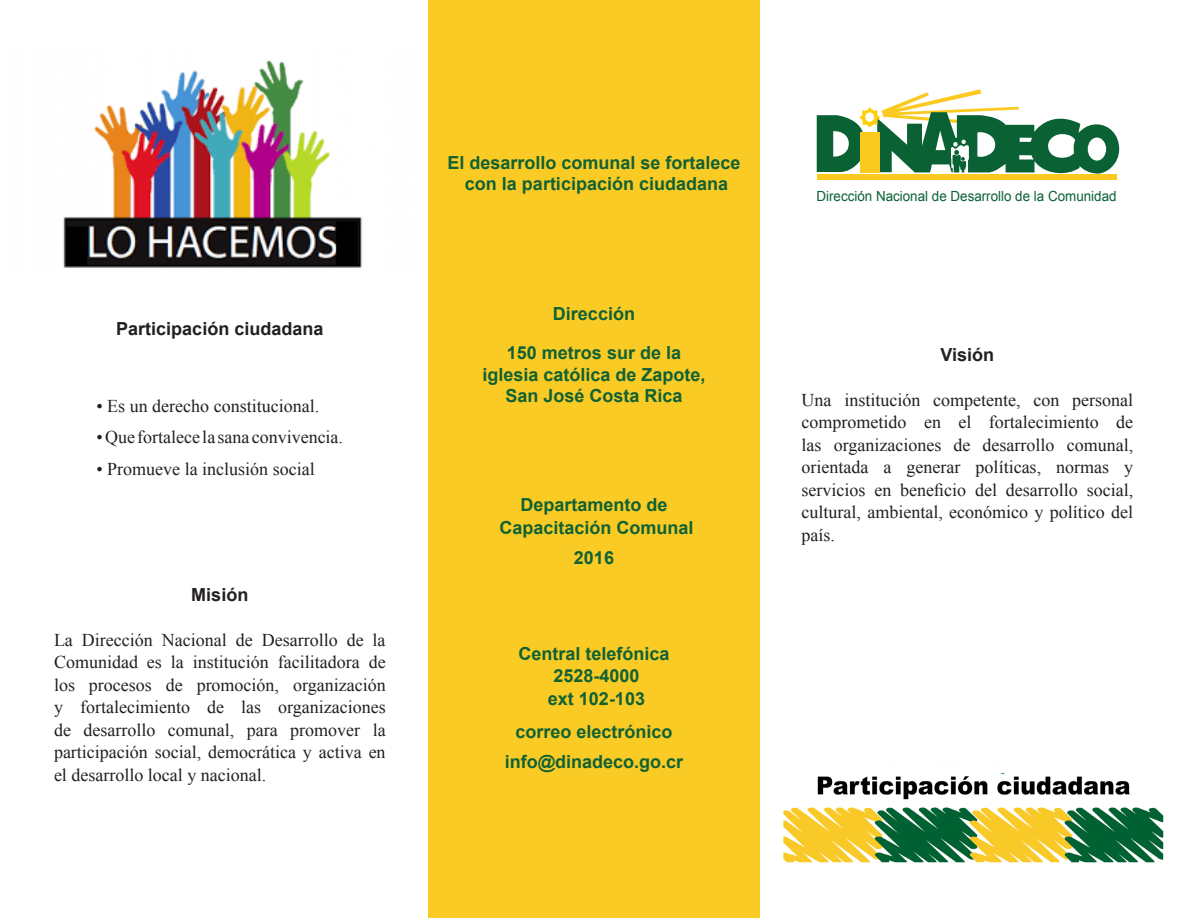
<style>
.page{position:relative;width:1188px;height:918px;background:#fff}
.page>*{position:absolute;margin:0;border:0;box-sizing:border-box;transform-origin:0 0}
.t1{font:18px/22.5px "Times New Roman";color:#231f20;text-align:justify}
.t2{font:700 18px "Arial";color:#116133}
.t3{font:700 18px "Arial";color:#231f20}
.t4{font:13.95px "Arial";color:#0a6133;scale:.96 1}
</style>
<div class="page">
<div style="left:428px;top:0;width:332px;height:918px;background:#facb25"></div>
<div style="left:817px;top:174px;width:299px;height:5px;background:#faca21"></div>
<svg style="left:817px;top:89px;width:302px;height:85px"></svg>
<div style="left:860px;top:132px;width:19px;height:40px;background:#faca21"></div>
<img style="left:783px;top:772px;width:381px;height:91px">
<img style="left:63px;top:60px;width:299px;height:208px">
<p class="t3" style="left:116px;top:316px;width:209px">Participación ciudadana</p>
<p class="t1" style="left:97px;top:394px;width:224px">• Es un derecho constitucional.</p>
<p class="t1" style="left:97px;top:425px;width:248px">• Que fortalece la sana convivencia.</p>
<p class="t1" style="left:97px;top:457px;width:220px">• Promueve la inclusión social</p>
<p class="t3" style="left:191px;top:581px;width:59px">Misión</p>
<p class="t1" style="left:54px;top:628px;width:333px">La Dirección Nacional de Desarrollo de la Comunidad es la institución facilitadora de los procesos de promoción, organización y fortalecimiento de las organizaciones de desarrollo comunal, para promover la participación social, democrática y activa en el desarrollo local y nacional.</p>
<p class="t2" style="left:447px;top:150px;width:295px">El desarrollo comunal se fortalece</p>
<p class="t2" style="left:465px;top:171px;width:265px">con la participación ciudadana</p>
<p class="t2" style="left:553px;top:301px;width:84px">Dirección</p>
<p class="t2" style="left:507px;top:340px;width:176px">150 metros sur de la</p>
<p class="t2" style="left:482px;top:362px;width:225px">iglesia católica de Zapote,</p>
<p class="t2" style="left:505px;top:383px;width:179px">San José Costa Rica</p>
<p class="t2" style="left:520px;top:492px;width:149px">Departamento de</p>
<p class="t2" style="left:499px;top:515px;width:196px">Capacitación Comunal</p>
<p class="t2" style="left:574px;top:545px;width:42px">2016</p>
<p class="t2" style="left:518px;top:641px;width:153px">Central telefónica</p>
<p class="t2" style="left:553px;top:663px;width:88px">2528-4000</p>
<p class="t2" style="left:548px;top:686px;width:99px">ext 102-103</p>
<p class="t2" style="left:515px;top:719px;width:159px">correo electrónico</p>
<p class="t2" style="left:505px;top:749px;width:180px">info@dinadeco.go.cr</p>
<p class="t4" style="left:816px;top:187px;width:314px">Dirección Nacional de Desarrollo de la Comunidad</p>
<p class="t3" style="left:941px;top:342px;width:55px">Visión</p>
<p class="t1" style="left:802px;top:388px;width:333px">Una institución competente, con personal comprometido en el fortalecimiento de las organizaciones de desarrollo comunal, orientada a generar políticas, normas y servicios en beneficio del desarrollo social, cultural, ambiental, económico y político del país.</p>
</div>
